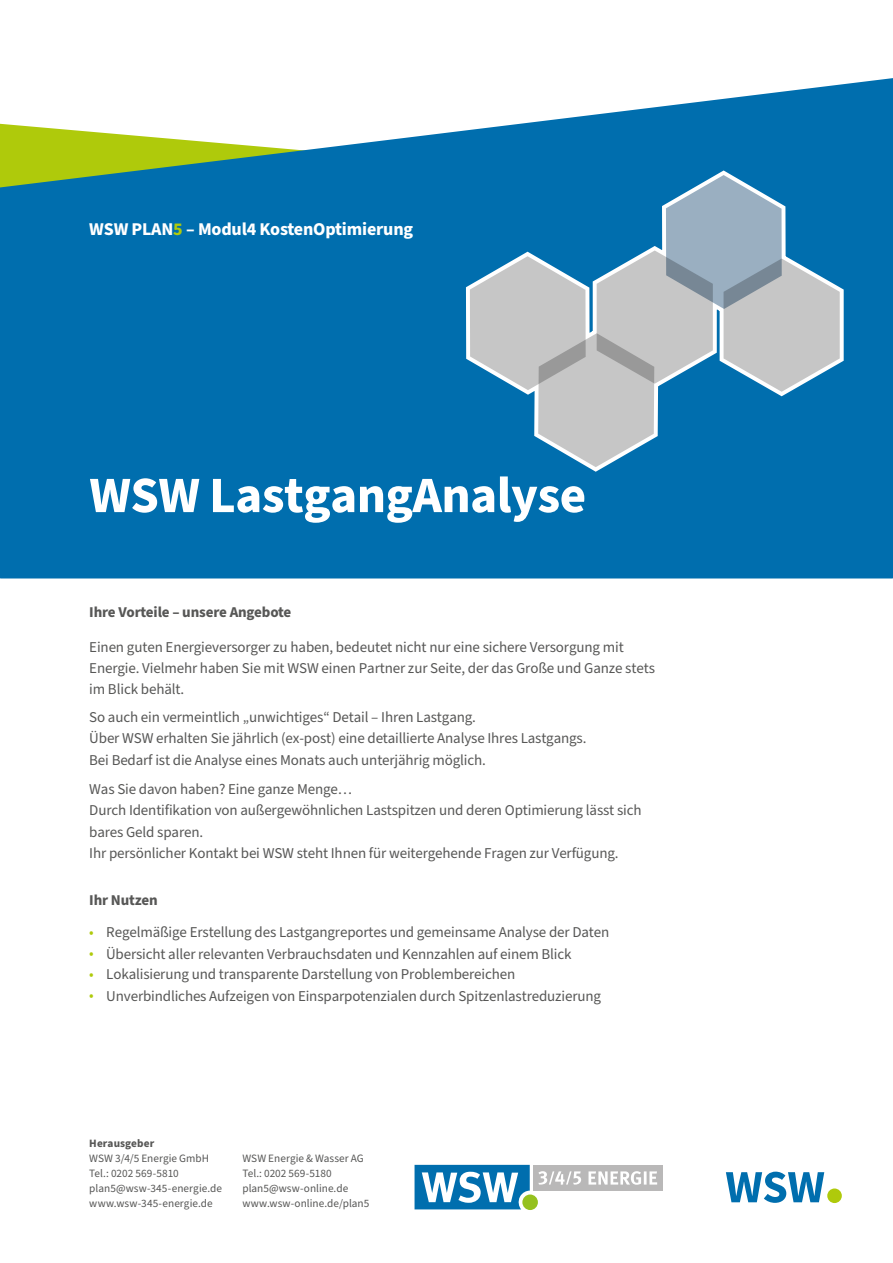
<style>
.page{position:relative;width:893px;height:1263px;background:#fff}
.page>*{position:absolute;margin:0;border:0;box-sizing:border-box;transform-origin:0 0}
.t1{font:700 51px "Source Sans Pro";letter-spacing:-.01em;color:#fff}
.t2{font:700 18px "Source Sans Pro";letter-spacing:-.01em;color:#fff}
.t3{font:15px/21.5px "Source Sans Pro";letter-spacing:-.01em;color:#575756}
.t4{font:700 15px "Source Sans Pro";letter-spacing:-.01em;color:#575756}
.t5{font:11.25px/15px "Source Sans Pro";letter-spacing:.005em;color:#575756}
.t6{font:700 11.25px "Source Sans Pro";letter-spacing:.01em;color:#575756}
.s1{color:#afca0b}
</style>
<div class="page">
<svg style="left:0;top:78px;width:893px;height:500px;background:#2381b2"></svg>
<div style="left:462px;top:166px;width:386px;height:310px;background:#006eae"></div>
<svg style="left:470px;top:175px;width:370px;height:292px;background:#689cbb"></svg>
<div style="left:522px;top:1194px;width:16px;height:16px;background:#95c11f;border-radius:50%"></div>
<svg style="left:415px;top:1165px;width:115px;height:44px"></svg>
<div style="left:533px;top:1165px;width:129px;height:25px;background:#b9b8b8"></div>
<svg style="left:538px;top:1171px;width:119px;height:14px"></svg>
<div style="left:827px;top:1188px;width:15px;height:15px;background:#afca0b;border-radius:50%"></div>
<svg style="left:726px;top:1171px;width:98px;height:32px"></svg>
<p class="t2" style="left:89px;top:217px;width:325px">WSW PLAN<span class="s1">5</span> – Modul4 KostenOptimierung</p>
<h1 class="t1" style="left:89px;top:460px;width:498px">WSW LastgangAnalyse</h1>
<p class="t4" style="left:89px;top:602px;width:204px">Ihre Vorteile – unsere Angebote</p>
<p class="t3" style="left:89px;top:637px;width:567px;line-height:21px">Einen guten Energieversorger zu haben, bedeutet nicht nur eine sichere Versorgung mit<br>Energie. Vielmehr haben Sie mit WSW einen Partner zur Seite, der das Große und Ganze stets im Blick behält.</p>
<p class="t3" style="left:89px;top:707px;width:499px">So auch ein vermeintlich „unwichtiges“ Detail – Ihren Lastgang.<br>Über WSW erhalten Sie jährlich (ex-post) eine detaillierte Analyse Ihres Lastgangs.<br>Bei Bedarf ist die Analyse eines Monats auch unterjährig möglich.</p>
<p class="t3" style="left:89px;top:778px;width:554px">Was Sie davon haben? Eine ganze Menge…<br>Durch Identifikation von außergewöhnlichen Lastspitzen und deren Optimierung lässt sich bares Geld sparen.<br>Ihr persönlicher Kontakt bei WSW steht Ihnen für weitergehende Fragen zur Verfügung.</p>
<p class="t4" style="left:89px;top:890px;width:70px">Ihr Nutzen</p>
<p class="t3" style="left:89px;top:921px;width:522px"><span class="s1">•</span> Regelmäßige Erstellung des Lastgangreportes und gemeinsame Analyse der Daten</p>
<p class="t3" style="left:89px;top:943px;width:484px"><span class="s1">•</span> Übersicht aller relevanten Verbrauchsdaten und Kennzahlen auf einem Blick</p>
<p class="t3" style="left:89px;top:963px;width:427px"><span class="s1">•</span> Lokalisierung und transparente Darstellung von Problembereichen</p>
<p class="t3" style="left:89px;top:986px;width:513px"><span class="s1">•</span> Unverbindliches Aufzeigen von Einsparpotenzialen durch Spitzenlastreduzierung</p>
<p class="t6" style="left:89px;top:1135px;width:67px">Herausgeber</p>
<p class="t5" style="left:89px;top:1151px;width:134px">WSW 3/4/5 Energie GmbH<br>Tel.: 0202 569-5810 plan5@wsw-345-energie.de www.wsw-345-energie.de</p>
<p class="t5" style="left:242px;top:1151px;width:129px">WSW Energie &amp; Wasser AG<br>Tel.: 0202 569-5180 plan5@wsw-online.de www.wsw-online.de/plan5</p>
</div>
